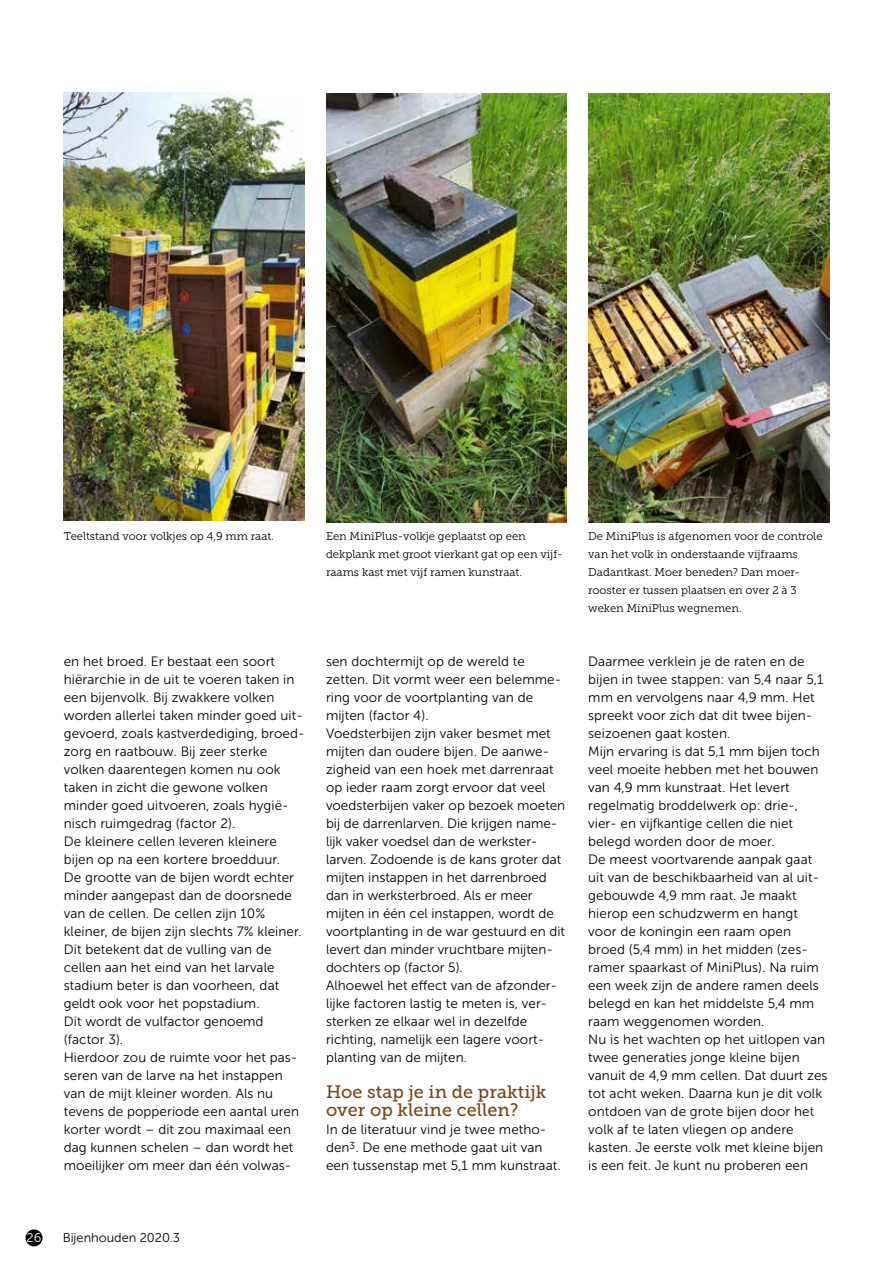
<style>
.page{position:relative;width:893px;height:1263px;background:#fff}
.page>*{position:absolute;margin:0;border:0;box-sizing:border-box;transform-origin:0 0}
.t1{font:18px/18px "Museo Slab 500";letter-spacing:.005em;color:#7e4415}
.t2{font:13.5px/18px "Museo Sans 300";letter-spacing:.005em;color:#000}
.t3{font:12.75px "Museo Sans 300";color:#000}
.t4{font:12.75px "Museo Sans 300";color:#fff}
.t5{font:11.25px/18px "Museo Slab 300";color:#000}
</style>
<div class="page">
<img style="left:64px;top:92px;width:241px;height:429px">
<img style="left:326px;top:94px;width:241px;height:428px">
<img style="left:588px;top:94px;width:241px;height:428px">
<div style="left:26px;top:1229px;width:17px;height:17px;background:#000;border-radius:50%"></div>
<p class="t5" style="left:64px;top:527px;width:212px">Teeltstand voor volkjes op 4,9 mm raat.</p>
<p class="t5" style="left:326px;top:527px;width:238px">Een MiniPlus-volkje geplaatst op een dekplank met groot vierkant gat op een vijf&shy;raams kast met vijf ramen kunstraat.</p>
<p class="t5" style="left:588px;top:527px;width:236px">De MiniPlus is afgenomen voor de controle van het volk in onderstaande vijfraams Dadantkast. Moer beneden? Dan moer&shy;rooster er tussen plaatsen en over 2 à 3 weken MiniPlus wegnemen.</p>
<p class="t2" style="left:64px;top:652px;width:242px">en het broed. Er bestaat een soort hiërarchie in de uit te voeren taken in een bijenvolk. Bij zwakkere volken worden allerlei taken minder goed uit&shy;gevoerd, zoals kastverdediging, broed&shy;zorg en raatbouw. Bij zeer sterke volken daarentegen komen nu ook taken in zicht die gewone volken minder goed uitvoeren, zoals hygië&shy;nisch ruimgedrag (factor 2).<br>De kleinere cellen leveren kleinere bijen op na een kortere broedduur.<br>De grootte van de bijen wordt echter minder aangepast dan de doorsnede van de cellen. De cellen zijn 10% kleiner, de bijen zijn slechts 7% kleiner.<br>Dit betekent dat de vulling van de cellen aan het eind van het larvale stadium beter is dan voorheen, dat geldt ook voor het popstadium.<br>Dit wordt de vulfactor genoemd (factor 3).<br>Hierdoor zou de ruimte voor het pas&shy;seren van de larve na het instappen van de mijt kleiner worden. Als nu tevens de popperiode een aantal uren korter wordt – dit zou maximaal een dag kunnen schelen – dan wordt het moeilijker om meer dan één volwas-</p>
<p class="t2" style="left:326px;top:652px;width:241px">sen dochtermijt op de wereld te zetten. Dit vormt weer een belemme&shy;ring voor de voortplanting van de mijten (factor 4).<br>Voedsterbijen zijn vaker besmet met mijten dan oudere bijen. De aanwe&shy;zigheid van een hoek met darrenraat op ieder raam zorgt ervoor dat veel voedsterbijen vaker op bezoek moeten bij de darrenlarven. Die krijgen name&shy;lijk vaker voedsel dan de werkster&shy;larven. Zodoende is de kans groter dat mijten instappen in het darrenbroed dan in werksterbroed. Als er meer mijten in één cel instappen, wordt de voortplanting in de war gestuurd en dit levert dan minder vruchtbare mijten&shy;dochters op (factor 5).<br>Alhoewel het effect van de afzonder&shy;lijke factoren lastig te meten is, ver&shy;sterken ze elkaar wel in dezelfde richting, namelijk een lagere voort&shy;planting van de mijten.</p>
<h1 class="t1" style="left:326px;top:1083px;width:222px">Hoe stap je in de praktijk over op kleine cellen?</h1>
<p class="t2" style="left:326px;top:1120px;width:236px">In de literatuur vind je twee metho&shy;den<sup>3</sup>. De ene methode gaat uit van een tussenstap met 5,1 mm kunstraat.</p>
<p class="t2" style="left:588px;top:652px;width:241px">Daarmee verklein je de raten en de bijen in twee stappen: van 5,4 naar 5,1 mm en vervolgens naar 4,9 mm. Het spreekt voor zich dat dit twee bijen&shy;seizoenen gaat kosten.<br>Mijn ervaring is dat 5,1 mm bijen toch veel moeite hebben met het bouwen van 4,9 mm kunstraat. Het levert regelmatig broddelwerk op: drie-, vier- en vijfkantige cellen die niet belegd worden door de moer.<br>De meest voortvarende aanpak gaat uit van de beschikbaarheid van al uit&shy;gebouwde 4,9 mm raat. Je maakt hierop een schudzwerm en hangt voor de koningin een raam open broed (5,4 mm) in het midden (zes&shy;ramer spaarkast of MiniPlus). Na ruim een week zijn de andere ramen deels belegd en kan het middelste 5,4 mm raam weggenomen worden.<br>Nu is het wachten op het uitlopen van twee generaties jonge kleine bijen vanuit de 4,9 mm cellen. Dat duurt zes tot acht weken. Daarna kun je dit volk ontdoen van de grote bijen door het volk af te laten vliegen op andere kasten. Je eerste volk met kleine bijen is een feit. Je kunt nu proberen een</p>
<p class="t4" style="left:27px;top:1231px;width:16px">26</p>
<p class="t3" style="left:63px;top:1231px;width:119px">Bijenhouden 2020.3</p>
</div>
